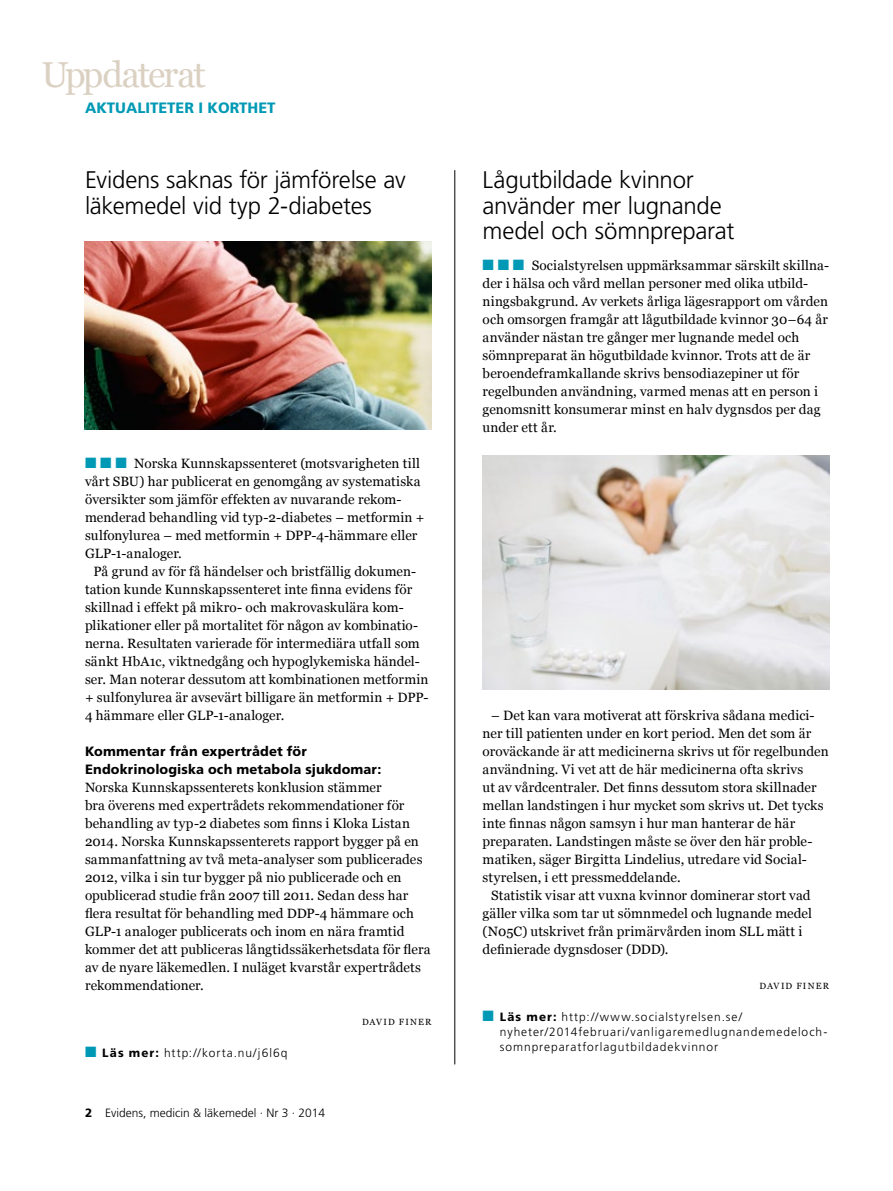
<style>
.page{position:relative;width:893px;height:1191px;background:#fff}
.page>*{position:absolute;margin:0;border:0;box-sizing:border-box;transform-origin:0 0}
.t1{font:36px "Georgia";letter-spacing:-.06em;color:#dbd1c2}
.t2{font:300 24px/25.5px "Frutiger SLLOTF";letter-spacing:-.01em;color:#000}
.t3{font:800 15px "Frutiger SLLOTF";color:#0099b5}
.t4{font:13.5px/18px "Georgia";letter-spacing:.01em;color:#000}
.t5{font:800 13.5px/18px "Frutiger SLLOTF";letter-spacing:.01em;color:#000}
.t6{font:300 12px/15px "Frutiger SLLOTF";letter-spacing:.075em;color:#000}
.t7{font:300 12px "Frutiger SLLOTF";color:#000}
.t8{font:9px "Georgia";letter-spacing:.125em;color:#000}
.s1{color:#0099b5}
.s2{font-weight:800}
</style>
<div class="page">
<img style="left:483px;top:455px;width:346px;height:234px">
<hr style="left:455px;top:170px;width:1px;height:894px;background:#000">
<img style="left:85px;top:241px;width:346px;height:188px">
<h1 class="t1" style="left:41px;top:53px;width:166px">Uppdaterat</h1>
<p class="t3" style="left:85px;top:99px;width:70px">AKTUALITETER</p>
<p class="t3" style="left:198px;top:99px;width:69px">I KORTHET</p>
<h2 class="t2" style="left:85px;top:167px;width:322px">Evidens saknas för jämförelse av läkemedel vid typ 2-diabetes</h2>
<p class="t4" style="left:85px;top:455px;width:341px"><span class="s1">■</span> <span class="s1">■</span> <span class="s1">■</span> Norska Kunnskapssenteret (motsvarigheten till vårt SBU) har publicerat en genomgång av systematiska översikter som jämför effekten av nuvarande rekom&shy;menderad behandling vid typ-2-diabetes – metformin + sulfonylurea – med metformin + DPP-4-hämmare eller GLP-1-analoger.</p>
<p class="t4" style="left:85px;top:563px;width:345px;text-indent:9px">På grund av för få händelser och bristfällig dokumen&shy;tation kunde Kunnskapssenteret inte finna evidens för skillnad i effekt på mikro- och makrovaskulära kom&shy;plikationer eller på mortalitet för någon av kombinatio&shy;nerna. Resultaten varierade för intermediära utfall som sänkt HbA1c, viktnedgång och hypoglykemiska händel&shy;ser. Man noterar dessutom att kombinationen metformin + sulfonylurea är avsevärt billigare än metformin + DPP-4 hämmare eller GLP-1-analoger.</p>
<p class="t5" style="left:85px;top:742px;width:298px">Kommentar från expertrådet för<br>Endokrinologiska och metabola sjukdomar:</p>
<p class="t4" style="left:85px;top:779px;width:347px">Norska Kunnskapssenterets konklusion stämmer<br>bra överens med expertrådets rekommendationer för behandling av typ-2 diabetes som finns i Kloka Listan 2014. Norska Kunnskapssenterets rapport bygger på en sammanfattning av två meta-analyser som publicerades 2012, vilka i sin tur bygger på nio publicerade och en opublicerad studie från 2007 till 2011. Sedan dess har flera resultat för behandling med DDP-4 hämmare och GLP-1 analoger publicerats och inom en nära framtid kommer det att publiceras långtidssäkerhetsdata för flera av de nyare läkemedlen. I nuläget kvarstår expertrådets rekommendationer.</p>
<p class="t8" style="left:362px;top:1016px;width:15px">David</p>
<p class="t8" style="left:399px;top:1016px;width:34px">Finer</p>
<p class="t6" style="left:85px;top:1045px;width:204px"><span class="s1">■</span> <span class="s2">Läs mer:</span> http://korta.nu/j6l6q</p>
<p class="t7" style="left:85px;top:1106px;width:242px"><span class="s2">2</span> Evidens, medicin &amp; läkemedel · Nr 3 · 2014</p>
<h2 class="t2" style="left:483px;top:167px;width:253px">Lågutbildade kvinnor använder mer lugnande medel och sömnpreparat</h2>
<p class="t4" style="left:483px;top:257px;width:348px"><span class="s1">■</span> <span class="s1">■</span> <span class="s1">■</span> Socialstyrelsen uppmärksammar särskilt skillna&shy;der i hälsa och vård mellan personer med olika utbild&shy;ningsbakgrund. Av verkets årliga lägesrapport om vården och omsorgen framgår att lågutbildade kvinnor 30–64 år använder nästan tre gånger mer lugnande medel och sömnpreparat än högutbildade kvinnor. Trots att de är beroendeframkallande skrivs bensodiazepiner ut för regelbunden användning, varmed menas att en person i genomsnitt konsumerar minst en halv dygnsdos per dag under ett år.</p>
<p class="t4" style="left:483px;top:707px;width:347px;text-indent:9px">– Det kan vara motiverat att förskriva sådana medici&shy;ner till patienten under en kort period. Men det som är oroväckande är att medicinerna skrivs ut för regelbunden användning. Vi vet att de här medicinerna ofta skrivs<br>ut av vårdcentraler. Det finns dessutom stora skillnader mellan landstingen i hur mycket som skrivs ut. Det tycks inte finnas någon samsyn i hur man hanterar de här preparaten. Landstingen måste se över den här proble&shy;matiken, säger Birgitta Lindelius, utredare vid Social&shy;styrelsen, i ett pressmeddelande.</p>
<p class="t4" style="left:483px;top:887px;width:331px;text-indent:9px">Statistik visar att vuxna kvinnor dominerar stort vad gäller vilka som tar ut sömnmedel och lugnande medel (N05C) utskrivet från primärvården inom SLL mätt i definierade dygnsdoser (DDD).</p>
<p class="t8" style="left:760px;top:980px;width:15px">David</p>
<p class="t8" style="left:796px;top:980px;width:34px">Finer</p>
<p class="t6" style="left:500px;top:1009px;width:329px;text-indent:-17px"><span class="s1">■</span> <span class="s2">Läs mer:</span> http://www.socialstyrelsen.se/ nyheter/2014februari/vanligaremedlugnandemedeloch&shy;somnpreparatforlagutbildadekvinnor</p>
</div>
